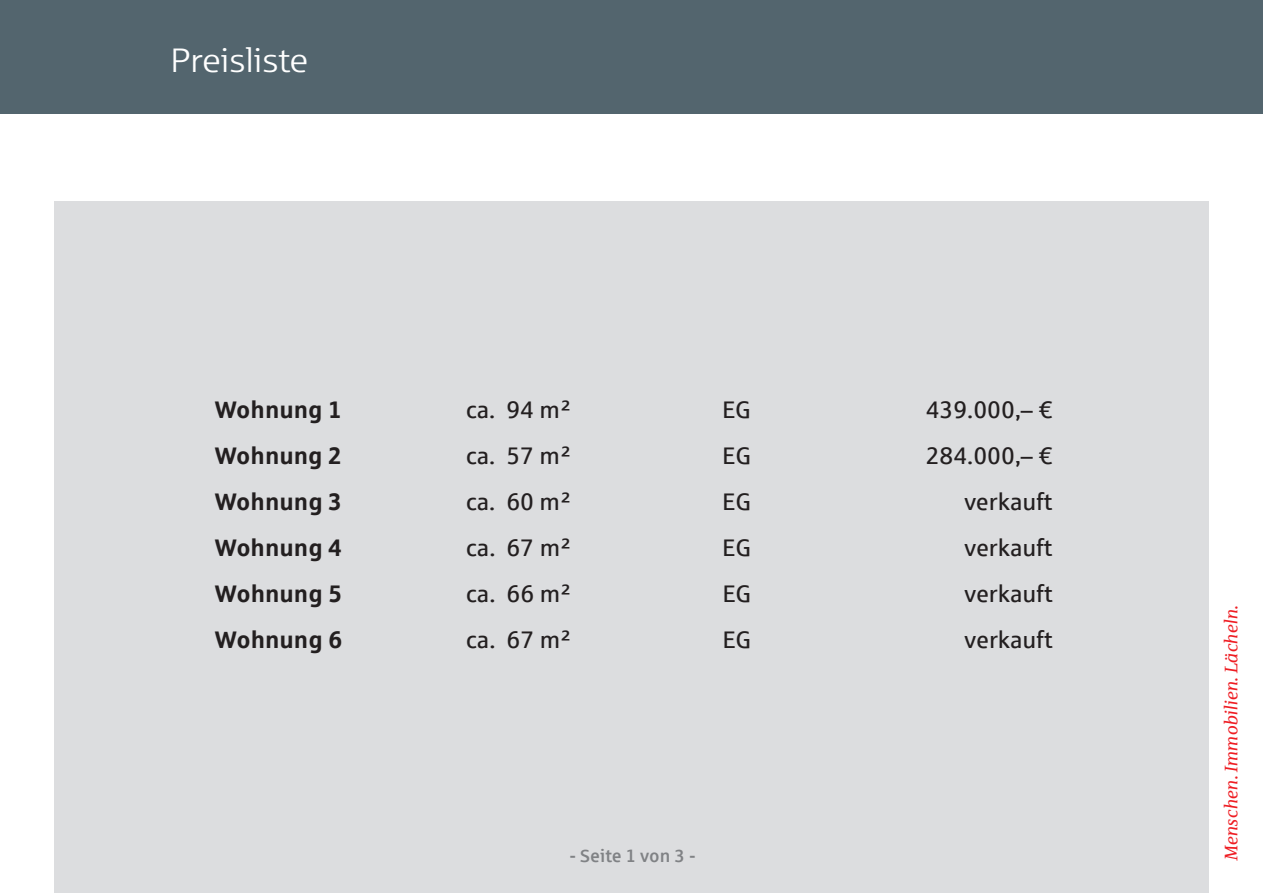
<style>
.page{position:relative;width:1263px;height:893px;background:#fff}
.page>*{position:absolute;margin:0;border:0;box-sizing:border-box;transform-origin:0 0}
.t1{font:33.75px "Sparkasse Lt";letter-spacing:-.02em;color:#fff;scale:1.1 1}
.t2{font:24px "Sparkasse Rg";color:#231f20}
.t3{font:700 24px "Sparkasse Rg";color:#231f20}
.t4{font:italic 18px "Sparkasse Serif";color:#ee1d23}
.t5{font:500 18px "Sparkasse";color:#808285}
</style>
<div class="page">
<div style="left:0;top:0;width:1263px;height:114px;background:#53656e"></div>
<div style="left:54px;top:202px;width:1155px;height:691px;background:#dcdddf"></div>
<h1 class="t1" style="left:170px;top:40px;width:127px">Preisliste</h1>
<p class="t3" style="left:215px;top:395px;width:129px">Wohnung 1</p>
<p class="t2" style="left:466px;top:395px;width:107px">ca. 94 m²</p>
<p class="t2" style="left:722px;top:395px;width:30px">EG</p>
<p class="t2" style="left:926px;top:395px;width:128px">439.000,– €</p>
<p class="t3" style="left:215px;top:441px;width:129px">Wohnung 2</p>
<p class="t2" style="left:466px;top:441px;width:107px">ca. 57 m²</p>
<p class="t2" style="left:722px;top:441px;width:30px">EG</p>
<p class="t2" style="left:926px;top:441px;width:128px">284.000,– €</p>
<p class="t3" style="left:215px;top:487px;width:129px">Wohnung 3</p>
<p class="t2" style="left:466px;top:487px;width:107px">ca. 60 m²</p>
<p class="t2" style="left:722px;top:487px;width:30px">EG</p>
<p class="t2" style="left:964px;top:487px;width:90px">verkauft</p>
<p class="t3" style="left:215px;top:533px;width:129px">Wohnung 4</p>
<p class="t2" style="left:466px;top:533px;width:107px">ca. 67 m²</p>
<p class="t2" style="left:722px;top:533px;width:30px">EG</p>
<p class="t2" style="left:964px;top:533px;width:90px">verkauft</p>
<p class="t3" style="left:215px;top:579px;width:129px">Wohnung 5</p>
<p class="t2" style="left:466px;top:579px;width:107px">ca. 66 m²</p>
<p class="t2" style="left:722px;top:579px;width:30px">EG</p>
<p class="t2" style="left:964px;top:579px;width:90px">verkauft</p>
<p class="t3" style="left:215px;top:625px;width:129px">Wohnung 6</p>
<p class="t2" style="left:466px;top:625px;width:107px">ca. 67 m²</p>
<p class="t2" style="left:722px;top:625px;width:30px">EG</p>
<p class="t2" style="left:964px;top:625px;width:90px">verkauft</p>
<p class="t5" style="left:569px;top:845px;width:128px">- Seite 1 von 3 -</p>
<p class="t4" style="left:1220px;top:861px;width:257px;rotate:-90deg">Menschen. Immobilien. Lächeln.</p>
</div>
